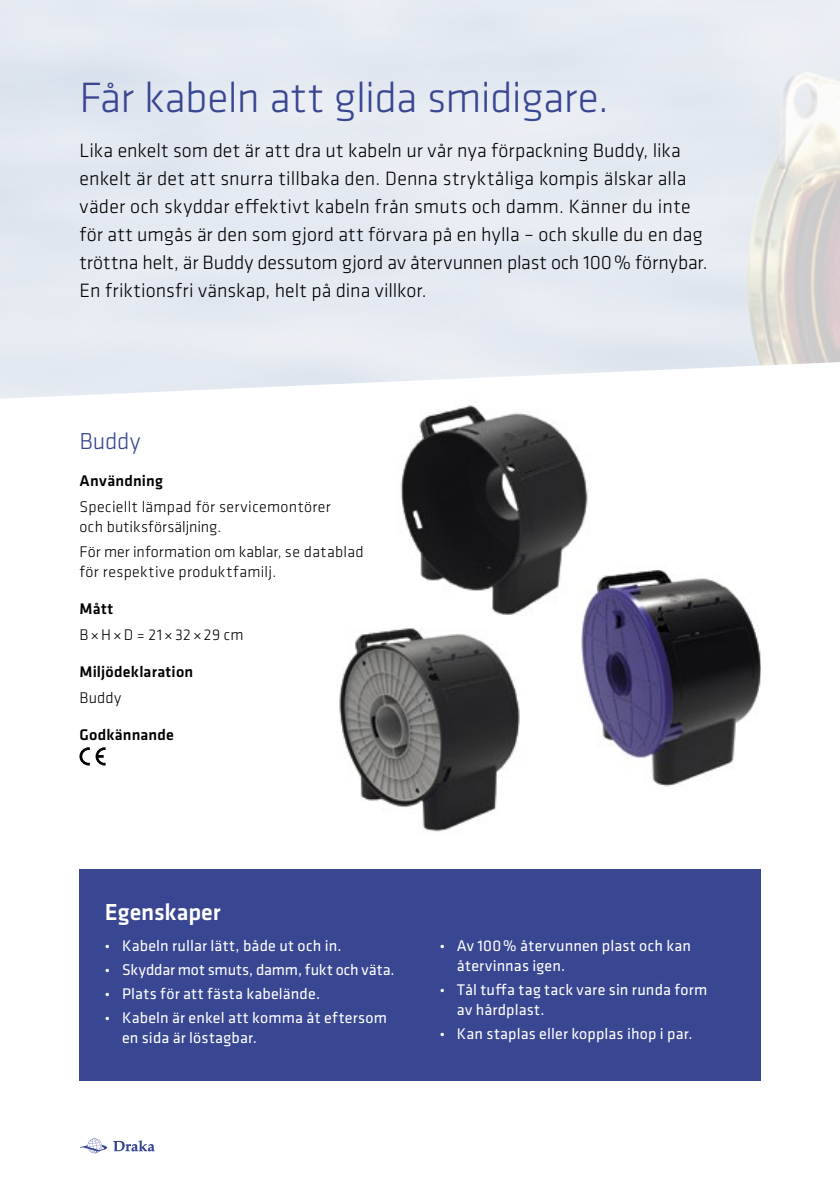
<style>
.page{position:relative;width:840px;height:1191px;background:#fff}
.page>*{position:absolute;margin:0;border:0;box-sizing:border-box;transform-origin:0 0}
.t1{font:300 44px "Klavika";letter-spacing:-.015em;color:#394792}
.t2{font:500 24px "Klavika";color:#fff}
.t3{font:300 24px "Klavika";letter-spacing:-.005em;color:#394792}
.t4{font:300 20px/28px "Klavika";letter-spacing:.005em;color:#000}
.t5{font:16px/20px "Klavika";letter-spacing:.01em;color:#fff}
.t6{font:300 16px/20px "Klavika";letter-spacing:.015em;color:#000}
.t7{font:500 16px "Klavika";letter-spacing:.015em;color:#000}
.s1{font-size:14px}
</style>
<div class="page">
<svg style="left:79px;top:1138px;width:28px;height:15px"></svg>
<svg style="left:113px;top:1140px;width:41px;height:11px"></svg>
<div style="left:79px;top:869px;width:681px;height:211px;background:#394792"></div>
<img style="left:339px;top:628px;width:181px;height:204px">
<img style="left:400px;top:405px;width:188px;height:210px">
<img style="left:576px;top:566px;width:184px;height:221px">
<svg style="left:79px;top:747px;width:26px;height:18px"></svg>
<h1 class="t1" style="left:79px;top:71px;width:530px">Får kabeln att glida smidigare.</h1>
<p class="t4" style="left:79px;top:137px;width:629px">Lika enkelt som det är att dra ut kabeln ur vår nya förpackning Buddy, lika enkelt är det att snurra tillbaka den. Denna stryktåliga kompis älskar alla väder och skyddar effektivt kabeln från smuts och damm. Känner du inte för att umgås är den som gjord att förvara på en hylla – och skulle du en dag tröttna helt, är Buddy dessutom gjord av återvunnen plast och 100% förnybar.<br>En friktionsfri vänskap, helt på dina villkor.</p>
<p class="t3" style="left:79px;top:426px;width:62px">Buddy</p>
<p class="t7" style="left:79px;top:470px;width:85px">Användning</p>
<p class="t6" style="left:79px;top:496px;width:253px">Speciellt lämpad för servicemontörer och butiksförsäljning.</p>
<p class="t6" style="left:79px;top:542px;width:285px">För mer information om kablar, se datablad för respektive produktfamilj.</p>
<p class="t7" style="left:79px;top:598px;width:35px">Mått</p>
<p class="t6" style="left:79px;top:624px;width:165px">B×H×D = 21×32×29 cm</p>
<p class="t7" style="left:79px;top:661px;width:115px">Miljödeklaration</p>
<p class="t6" style="left:79px;top:687px;width:43px">Buddy</p>
<p class="t7" style="left:79px;top:723px;width:96px">Godkännande</p>
<p class="t2" style="left:105px;top:895px;width:117px">Egenskaper</p>
<p class="t5" style="left:105px;top:935px;width:238px"><span class="s1">•</span> Kabeln rullar lätt, både ut och in.</p>
<p class="t5" style="left:105px;top:959px;width:291px"><span class="s1">•</span> Skyddar mot smuts, damm, fukt och väta.</p>
<p class="t5" style="left:105px;top:983px;width:216px"><span class="s1">•</span> Plats för att fästa kabelände.</p>
<p class="t5" style="left:122px;top:1007px;width:266px;text-indent:-17px"><span class="s1">•</span> Kabeln är enkel att komma åt eftersom en sida är löstagbar.</p>
<p class="t5" style="left:456px;top:935px;width:235px;text-indent:-17px"><span class="s1">•</span> Av 100% återvunnen plast och kan återvinnas igen.</p>
<p class="t5" style="left:456px;top:979px;width:252px;text-indent:-17px"><span class="s1">•</span> Tål tuffa tag tack vare sin runda form av hårdplast.</p>
<p class="t5" style="left:439px;top:1023px;width:254px"><span class="s1">•</span> Kan staplas eller kopplas ihop i par.</p>
</div>
